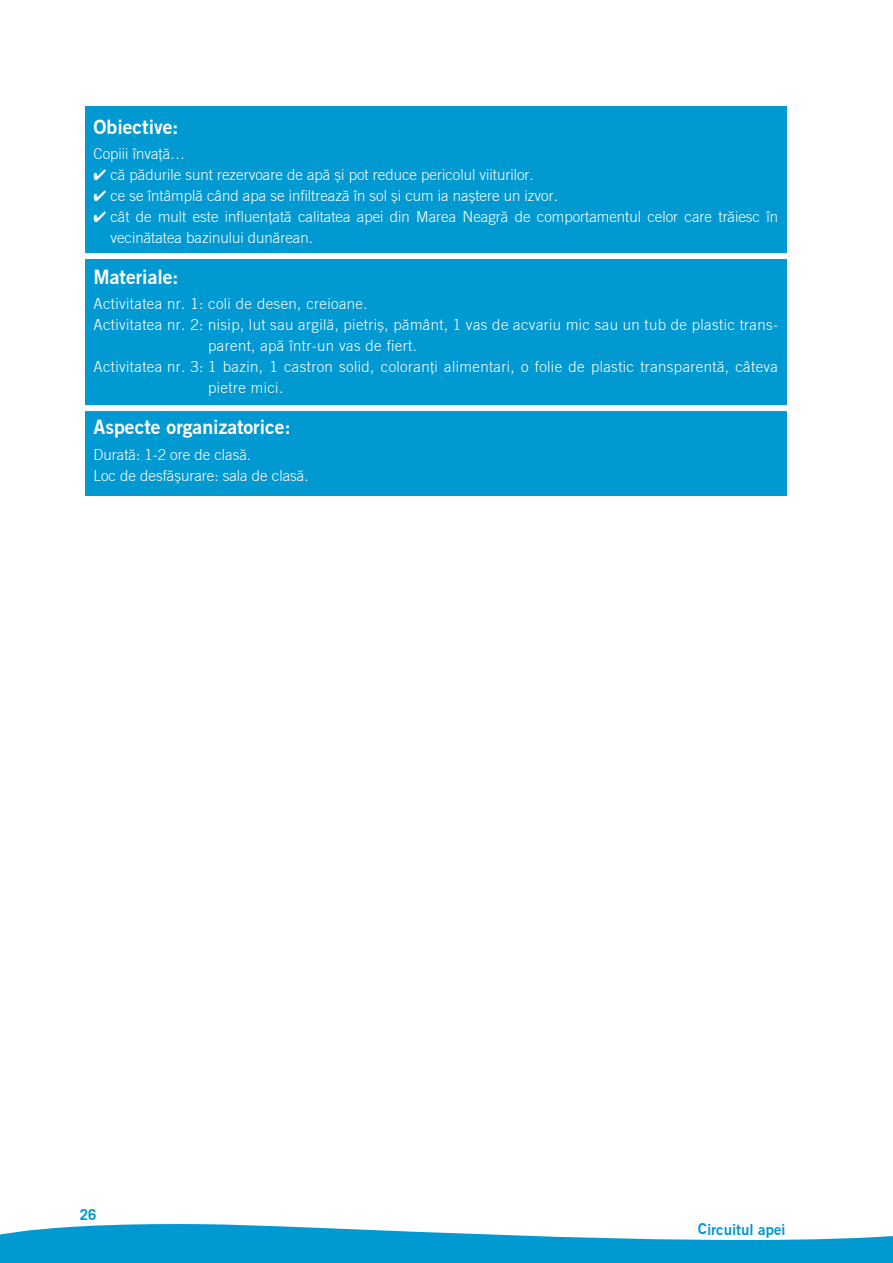
<style>
.page{position:relative;width:893px;height:1263px;background:#fff}
.page>*{position:absolute;margin:0;border:0;box-sizing:border-box;transform-origin:0 0}
.t1{font:19.5px "Rom Trade Gothic LT Std Bold No 2";color:#fff}
.t2{font:300 15px/21px "Rom Trade Gothic LT Std";color:#fff}
.t3{font:300 15px "Rom Trade Gothic LT Std";letter-spacing:.025em;color:#fff}
.t4{font:15px "Rom Trade Gothic LT Std Bold No 2";color:#0099d1}
.t5{font:700 15px "Rom Trade Gothic LT Std";color:#0099d1}
</style>
<div class="page">
<div style="left:85px;top:106px;width:702px;height:390px;background:#0099d1"></div>
<div style="left:0;top:253px;width:794px;height:6px;background:#fff"></div>
<div style="left:0;top:405px;width:794px;height:6px;background:#fff"></div>
<svg style="left:0;top:1224px;width:893px;height:39px"></svg>
<h1 class="t1" style="left:94px;top:115px;width:87px">Obiective:</h1>
<p class="t2" style="left:94px;top:143px;width:93px">Copiii înva†å…</p>
<p class="t2" style="left:94px;top:164px;width:442px">✔ cå pådurile sunt rezervoare de apå ßi pot reduce pericolul viiturilor.</p>
<p class="t2" style="left:94px;top:185px;width:466px">✔ ce se întâmplå când apa se infiltreazå în sol ßi cum ia naßtere un izvor.</p>
<p class="t2" style="left:110px;top:206px;width:669px;text-indent:-17px">✔ cât de mult este influen†atå calitatea apei din Marea Neagrå de comportamentul celor care tråiesc în vecinåtatea bazinului dunårean.</p>
<h1 class="t1" style="left:94px;top:265px;width:87px">Materiale:</h1>
<p class="t3" style="left:94px;top:295px;width:276px">Activitatea nr. 1: coli de desen, creioane.</p>
<p class="t3" style="left:94px;top:316px;width:686px">Activitatea nr. 2: nisip, lut sau argilå, pietriß, påmânt, 1 vas de acvariu mic sau un tub de plastic trans-</p>
<p class="t3" style="left:208px;top:337px;width:210px">parent, apå într-un vas de fiert.</p>
<p class="t3" style="left:94px;top:358px;width:686px">Activitatea nr. 3: 1 bazin, 1 castron solid, coloran†i alimentari, o folie de plastic transparentå, câteva</p>
<p class="t3" style="left:208px;top:379px;width:76px">pietre mici.</p>
<h1 class="t1" style="left:94px;top:415px;width:199px">Aspecte organizatorice:</h1>
<p class="t2" style="left:94px;top:444px;width:217px">Duratå: 1-2 ore de claså.<br>Loc de desfåßurare: sala de claså.</p>
<p class="t5" style="left:80px;top:1205px;width:18px">26</p>
<p class="t4" style="left:698px;top:1220px;width:40px;rotate:1deg">Circui</p>
<p class="t4" style="left:736px;top:1220px;width:31px">tul a</p>
</div>
